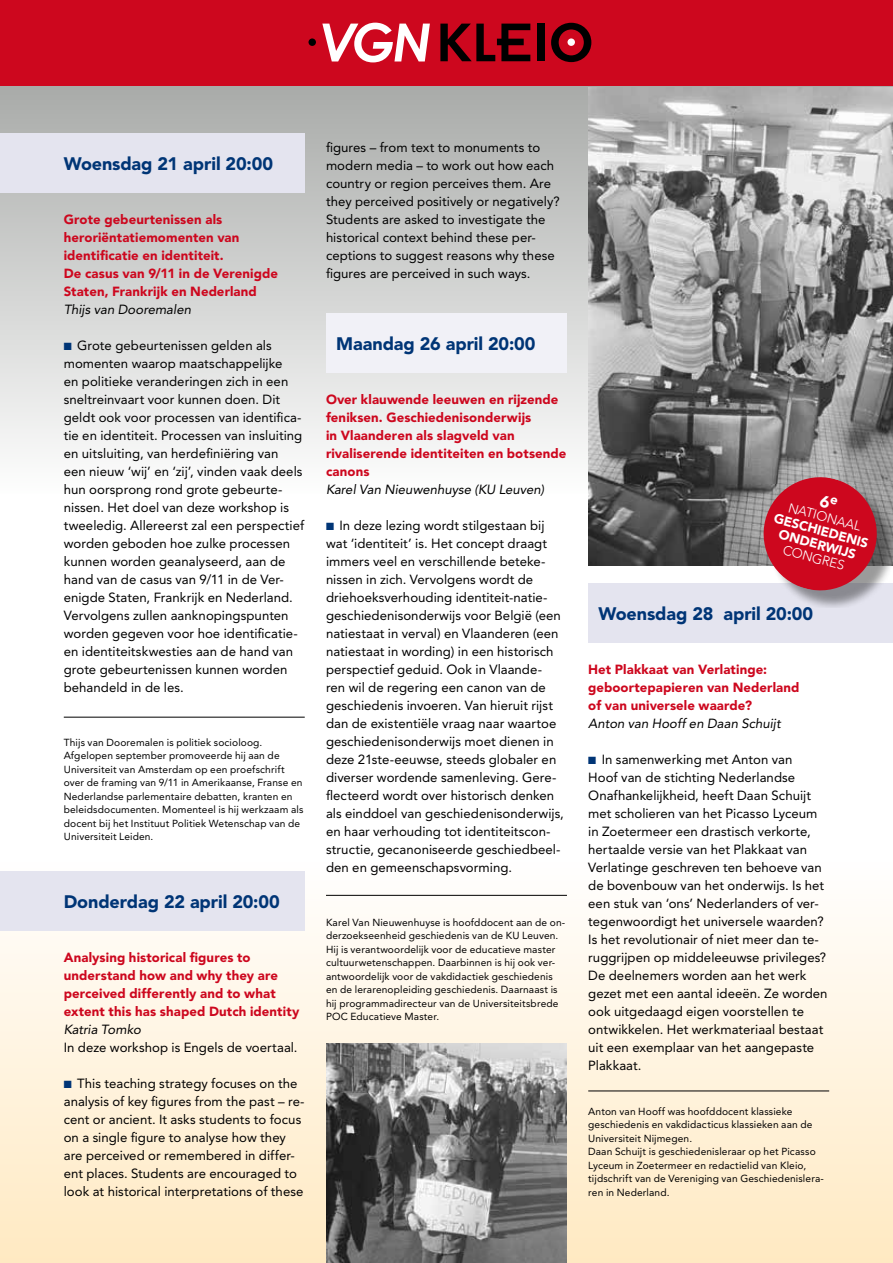
<style>
.page{position:relative;width:893px;height:1263px;background:#fff}
.page>*{position:absolute;margin:0;border:0;box-sizing:border-box;transform-origin:0 0}
.t1{font:600 56.4px "Futura T";color:#000}
.t2{font:900 18px "Avenir LT Std";letter-spacing:-.005em;color:#003576}
.t3{font:13.2px/18px "Avenir LT Std";letter-spacing:.005em;color:#000}
.t4{font:900 13.2px/18px "Avenir LT Std";letter-spacing:.005em;color:#cd071e}
.t5{font:italic 13.2px "Avenir LT Std";color:#000}
.t6{font:900 13.2px/14.1px "Avenir";color:#fff;text-align:center}
.t7{font:300 13.2px "Avenir";color:#fff}
.t8{font:10.2px/13.5px "Avenir LT Std";letter-spacing:.01em;color:#000}
.s1{font-family:"Century Gothic";font-weight:700;font-style:italic;font-size:52.8px;color:#fff}
.s2{font-family:"Insignia";font-weight:400;font-size:60px}
.s3{color:#003576}
</style>
<div class="page">
<div style="left:0;top:863px;width:893px;height:400px;background:linear-gradient(to bottom,#fffefe,#ffe9c2)"></div>
<div style="left:0;top:80px;width:893px;height:414px;background:linear-gradient(to bottom,#a7aaa7,#fdfefd)"></div>
<div style="left:0;top:0;width:893px;height:85px;background:#cd071e"></div>
<div style="left:308px;top:38px;width:8px;height:8px;background:#000;border-radius:50%"></div>
<div style="left:567px;top:38px;width:8px;height:8px;background:#fff;border-radius:50%"></div>
<div style="left:0;top:134px;width:305px;height:59px;background:#e4e4ef"></div>
<div style="left:326px;top:314px;width:241px;height:59px;background:#f1f1f7"></div>
<div style="left:0;top:872px;width:305px;height:59px;background:#e4e4ef"></div>
<div style="left:588px;top:584px;width:305px;height:59px;background:#e4e4ef"></div>
<hr style="left:64px;top:717px;width:241px;height:1px;background:#000">
<hr style="left:326px;top:895px;width:241px;height:1px;background:#000">
<hr style="left:588px;top:1091px;width:241px;height:1px;background:#000">
<img style="left:588px;top:87px;width:305px;height:479px">
<img style="left:326px;top:1043px;width:241px;height:220px">
<div style="left:768px;top:481px;width:125px;height:127px;background:#000;opacity:.4"></div>
<svg style="left:757px;top:471px;width:126px;height:125px;background:#bd3f4e"></svg>
<h1 class="t1" style="left:320px;top:9px;width:276px"><span class="s1">VGN</span>Kl<span class="s2">e</span>io</h1>
<h2 class="t2" style="left:64px;top:153px;width:211px">Woensdag 21 april 20:00</h2>
<p class="t4" style="left:64px;top:210px;width:216px">Grote gebeurtenissen als heroriëntatiemomenten van identificatie en identiteit.<br>De casus van 9/11 in de Verenigde<br>Staten, Frankrijk en Nederland</p>
<p class="t5" style="left:64px;top:302px;width:129px">Thijs van Dooremalen</p>
<p class="t3" style="left:64px;top:336px;width:242px"><span class="s3">■</span> Grote gebeurtenissen gelden als momenten waarop maatschappelijke<br>en politieke veranderingen zich in een sneltreinvaart voor kunnen doen. Dit geldt ook voor processen van identifica&shy;tie en identiteit. Processen van insluiting en uitsluiting, van herdefiniëring van<br>een nieuw ‘wij’ en ‘zij’, vinden vaak deels hun oorsprong rond grote gebeurte&shy;nissen. Het doel van deze workshop is tweeledig. Allereerst zal een perspectief worden geboden hoe zulke processen kunnen worden geanalyseerd, aan de hand van de casus van 9/11 in de Ver&shy;enigde Staten, Frankrijk en Nederland.<br>Vervolgens zullen aanknopingspunten worden gegeven voor hoe identificatie&shy;en identiteitskwesties aan de hand van grote gebeurtenissen kunnen worden behandeld in de les.</p>
<p class="t8" style="left:64px;top:736px;width:241px">Thijs van Dooremalen is politiek socioloog.<br>Afgelopen september promoveerde hij aan de Universiteit van Amsterdam op een proefschrift over de framing van 9/11 in Amerikaanse, Franse en Nederlandse parlementaire debatten, kranten en beleidsdocumenten. Momenteel is hij werkzaam als docent bij het Instituut Politiek Wetenschap van de Universiteit Leiden.</p>
<h2 class="t2" style="left:64px;top:891px;width:218px">Donderdag 22 april 20:00</h2>
<p class="t4" style="left:64px;top:948px;width:237px">Analysing historical figures to understand how and why they are perceived differently and to what extent this has shaped Dutch identity</p>
<p class="t5" style="left:64px;top:1022px;width:79px">Katria Tomko</p>
<p class="t3" style="left:64px;top:1038px;width:235px">In deze workshop is Engels de voertaal.</p>
<p class="t3" style="left:64px;top:1074px;width:242px"><span class="s3">■</span> This teaching strategy focuses on the analysis of key figures from the past – re&shy;cent or ancient. It asks students to focus on a single figure to analyse how they are perceived or remembered in differ&shy;ent places. Students are encouraged to look at historical interpretations of these</p>
<p class="t3" style="left:326px;top:138px;width:235px">figures – from text to monuments to modern media – to work out how each country or region perceives them. Are they perceived positively or negatively?<br>Students are asked to investigate the historical context behind these per&shy;ceptions to suggest reasons why these figures are perceived in such ways.</p>
<h2 class="t2" style="left:336px;top:333px;width:201px">Maandag 26 april 20:00</h2>
<p class="t4" style="left:326px;top:390px;width:242px">Over klauwende leeuwen en rijzende feniksen. Geschiedenisonderwijs<br>in Vlaanderen als slagveld van rivaliserende identiteiten en botsende canons</p>
<p class="t5" style="left:326px;top:482px;width:220px">Karel Van Nieuwenhuyse (KU Leuven)</p>
<p class="t3" style="left:326px;top:516px;width:239px"><span class="s3">■</span> In deze lezing wordt stilgestaan bij wat ‘identiteit’ is. Het concept draagt immers veel en verschillende beteke&shy;nissen in zich. Vervolgens wordt de driehoeksverhouding identiteit-natie&shy;geschiedenisonderwijs voor België (een natiestaat in verval) en Vlaanderen (een natiestaat in wording) in een historisch perspectief geduid. Ook in Vlaande&shy;ren wil de regering een canon van de geschiedenis invoeren. Van hieruit rijst dan de existentiële vraag naar waartoe geschiedenisonderwijs moet dienen in deze 21ste-eeuwse, steeds globaler en diverser wordende samenleving. Gere&shy;flecteerd wordt over historisch denken als einddoel van geschiedenisonderwijs, en haar verhouding tot identiteitscon&shy;structie, gecanoniseerde geschiedbeel&shy;den en gemeenschapsvorming.</p>
<p class="t8" style="left:326px;top:916px;width:241px">Karel Van Nieuwenhuyse is hoofddocent aan de on&shy;derzoekseenheid geschiedenis van de KU Leuven.<br>Hij is verantwoordelijk voor de educatieve master cultuurwetenschappen. Daarbinnen is hij ook ver&shy;antwoordelijk voor de vakdidactiek geschiedenis en de lerarenopleiding geschiedenis. Daarnaast is hij programmadirecteur van de Universiteitsbrede POC Educatieve Master.</p>
<p class="t7" style="left:791px;top:500px;width:76px;rotate:15deg">NATIONAAL</p>
<p class="t6" style="left:776px;top:511px;width:98px;rotate:15deg">GESCHIEDENIS<br>ONDERWIJS</p>
<p class="t7" style="left:785px;top:542px;width:65px;rotate:15deg">CONGRES</p>
<h2 class="t2" style="left:598px;top:603px;width:216px">Woensdag 28 april 20:00</h2>
<p class="t4" style="left:588px;top:660px;width:213px">Het Plakkaat van Verlatinge: geboortepapieren van Nederland of van universele waarde?</p>
<p class="t5" style="left:588px;top:716px;width:194px">Anton van Hooff en Daan Schuijt</p>
<p class="t3" style="left:588px;top:750px;width:241px"><span class="s3">■</span> In samenwerking met Anton van<br>Hoof van de stichting Nederlandse Onafhankelijkheid, heeft Daan Schuijt met scholieren van het Picasso Lyceum in Zoetermeer een drastisch verkorte, hertaalde versie van het Plakkaat van Verlatinge geschreven ten behoeve van de bovenbouw van het onderwijs. Is het een stuk van ‘ons’ Nederlanders of ver&shy;tegenwoordigt het universele waarden?<br>Is het revolutionair of niet meer dan te&shy;ruggrijpen op middeleeuwse privileges?<br>De deelnemers worden aan het werk gezet met een aantal ideeën. Ze worden ook uitgedaagd eigen voorstellen te ontwikkelen. Het werkmateriaal bestaat uit een exemplaar van het aangepaste Plakkaat.</p>
<p class="t8" style="left:588px;top:1105px;width:237px">Anton van Hooff was hoofddocent klassieke geschiedenis en vakdidacticus klassieken aan de Universiteit Nijmegen.<br>Daan Schuijt is geschiedenisleraar op het Picasso Lyceum in Zoetermeer en redactielid van Kleio, tijdschrift van de Vereniging van Geschiedenislera&shy;ren in Nederland.</p>
</div>
